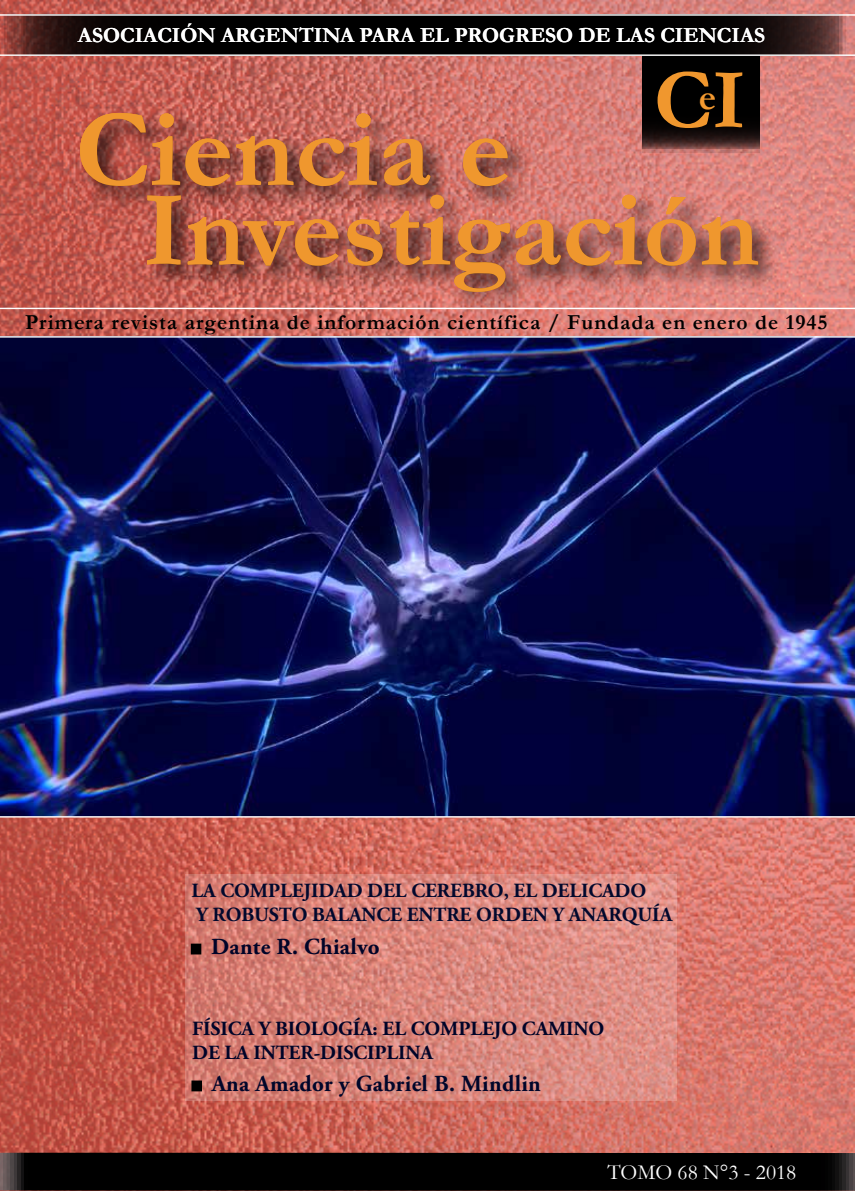
<style>
.page{position:relative;width:855px;height:1191px;background:#fff}
.page>*{position:absolute;margin:0;border:0;box-sizing:border-box;transform-origin:0 0}
.t1{font:700 111.15px "Garamond";color:#ef972e}
.t2{font:700 108.3px "Garamond";color:#ef972e}
.t3{font:700 86.1px "Garamond";color:#f0972e}
.t4{font:700 37.35px "Garamond";color:#f39930}
.t5{font:700 22.95px "Adobe Garamond Pro";letter-spacing:.015em;color:#00062a}
.t6{font:700 22.95px "Adobe Garamond Pro";letter-spacing:.015em;color:#000428}
.t7{font:700 21.6px "Garamond";letter-spacing:.05em;color:#000}
.t8{font:700 21.6px "Garamond";color:#fff}
.t9{font:21.6px "Garamond";color:#fff}
.t10{font:700 20.1px/24.2px "Adobe Garamond Pro";letter-spacing:-.005em;color:#02092d}
.t11{font:700 20.1px/24.2px "Adobe Garamond Pro";letter-spacing:-.005em;color:#000428}
</style>
<div class="page">
<img style="left:0;top:0;width:855px;height:1191px">
<svg style="left:186px;top:874px;width:491px;height:226px;background:#d9867c"></svg>
<img style="left:0;top:337px;width:855px;height:479px">
<svg style="left:0;top:16px;width:19px;height:38px"></svg>
<svg style="left:19px;top:16px;width:836px;height:38px;background:#0e0807"></svg>
<svg style="left:642px;top:56px;width:117px;height:96px;background:#120a0a"></svg>
<svg style="left:0;top:1152px;width:855px;height:38px;background:#070505"></svg>
<hr style="left:0;top:54px;width:855px;height:2px;background:#fff">
<img style="left:63px;top:81px;width:481px;height:164px">
<img style="left:76px;top:163px;width:715px;height:161px">
<hr style="left:0;top:14px;width:855px;height:2px;background:#fff">
<div style="left:191px;top:944px;width:10px;height:9px;background:#000"></div>
<div style="left:191px;top:943px;width:10px;height:11px;border:1px solid #000"></div>
<hr style="left:0;top:308px;width:855px;height:1px;background:#fff">
<hr style="left:0;top:816px;width:855px;height:1px;background:#fff">
<hr style="left:0;top:336px;width:855px;height:1px;background:#fff">
<div style="left:192px;top:1081px;width:9px;height:9px;background:#000"></div>
<div style="left:191px;top:1080px;width:11px;height:11px;border:1px solid #000"></div>
<p class="t8" style="left:78px;top:22px;width:689px">ASOCIACIÓN ARGENTINA PARA EL PROGRESO DE LAS CIENCIAS</p>
<h3 class="t3" style="left:653px;top:49px;width:94px">CI</h3>
<h3 class="t4" style="left:699px;top:74px;width:19px">e</h3>
<h1 class="t1" style="left:75px;top:84px;width:438px">Ciencia e</h1>
<h2 class="t2" style="left:143px;top:166px;width:618px">Investigación</h2>
<p class="t7" style="left:25px;top:309px;width:804px">Primera revista argentina de información científica / Fundada en enero de 1945</p>
<p class="t10" style="left:191px;top:879px;width:482px">LA COMPLEJIDAD DEL CEREBRO, EL DELICADO<br>Y ROBUSTO BALANCE ENTRE ORDEN Y ANARQUÍA</p>
<p class="t6" style="left:211px;top:933px;width:170px">Dante R. Chialvo</p>
<p class="t11" style="left:192px;top:1017px;width:414px">FÍSICA Y BIOLOGÍA: EL COMPLEJO CAMINO<br>DE LA INTER-DISCIPLINA</p>
<p class="t5" style="left:212px;top:1070px;width:331px">Ana Amador y Gabriel B. Mindlin</p>
<p class="t9" style="left:607px;top:1158px;width:190px">TOMO 68 N°3 - 2018</p>
</div>
